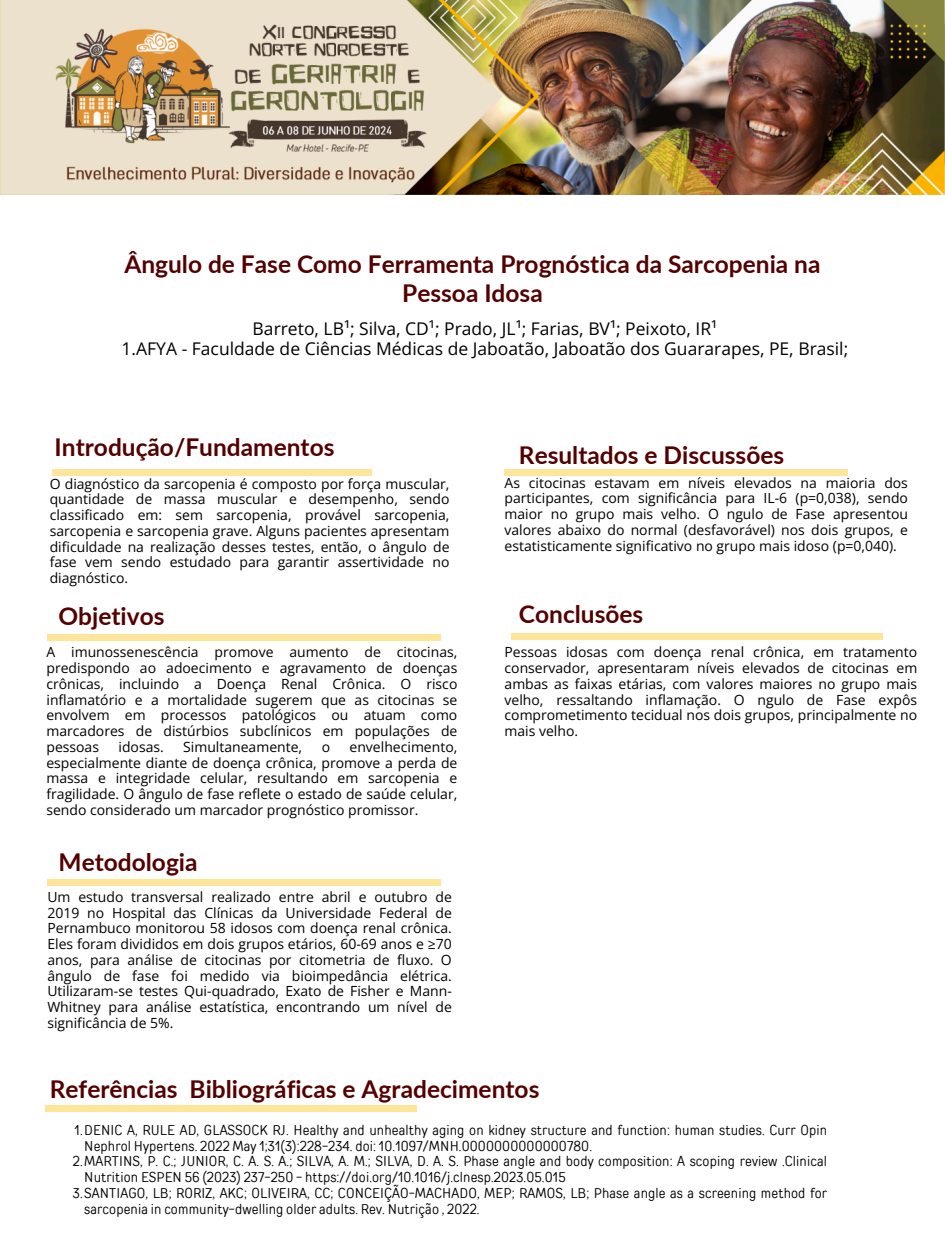
<style>
.page{position:relative;width:945px;height:1260px;background:#fff}
.page>*{position:absolute;margin:0;border:0;box-sizing:border-box;transform-origin:0 0}
.t1{font:700 24.5px/28.9px "Lato";color:#540000;text-align:center}
.t2{font:17.5px/19.6px "Open Sans";color:#000;text-align:center}
.t3{font:14px/15.8px "Open Sans";color:#000;text-align:justify}
.t4{font:14px/15.8px "TT Rounds Condensed";letter-spacing:.01em;color:#000}
</style>
<div class="page">
<div style="left:53px;top:469px;width:319px;height:7px;background:#fee599"></div>
<div style="left:47px;top:634px;width:393px;height:6px;background:#fee599"></div>
<div style="left:511px;top:634px;width:371px;height:6px;background:#fee599"></div>
<div style="left:505px;top:469px;width:343px;height:7px;background:#fee599"></div>
<div style="left:47px;top:880px;width:393px;height:6px;background:#fee599"></div>
<div style="left:46px;top:1105px;width:371px;height:7px;background:#fee599"></div>
<img style="left:0;top:0;width:945px;height:194px">
<h2 class="t1" style="left:124px;top:249px;width:698px">Ângulo de Fase Como Ferramenta Prognóstica da Sarcopenia na<br>Pessoa Idosa</h2>
<h1 class="t2" style="left:122px;top:319px;width:728px">Barreto, LB¹; Silva, CD¹; Prado, JL¹; Farias, BV¹; Peixoto, IR¹<br>1.AFYA - Faculdade de Ciências Médicas de Jaboatão, Jaboatão dos Guararapes, PE, Brasil;</h1>
<p class="t1" style="left:55px;top:432px;width:281px">Introdução/Fundamentos</p>
<h1 class="t3" style="left:50px;top:475px;width:401px">O diagnóstico da sarcopenia é composto por força muscular, quantidade de massa muscular e desempenho, sendo classificado em: sem sarcopenia, provável sarcopenia, sarcopenia e sarcopenia grave. Alguns pacientes apresentam dificuldade na realização desses testes, então, o ângulo de fase vem sendo estudado para garantir assertividade no diagnóstico.</h1>
<p class="t1" style="left:59px;top:601px;width:108px">Objetivos</p>
<h1 class="t3" style="left:46px;top:644px;width:412px">A imunossenescência promove aumento de citocinas, predispondo ao adoecimento e agravamento de doenças crônicas, incluindo a Doença Renal Crônica. O risco inflamatório e a mortalidade sugerem que as citocinas se envolvem em processos patológicos ou atuam como marcadores de distúrbios subclínicos em populações de pessoas</h1>
<h1 class="t3" style="left:46px;top:739px;width:412px;text-indent:303px">envelhecimento, especialmente diante de doença crônica, promove a perda de massa e integridade celular, resultando em sarcopenia e fragilidade. O ângulo de fase reflete o estado de saúde celular, sendo considerado um marcador prognóstico promissor.</h1>
<h1 class="t3" style="left:119px;top:739px;width:47px">idosas.</h1>
<h1 class="t3" style="left:183px;top:739px;width:121px">Simultaneamente,</h1>
<h1 class="t3" style="left:322px;top:739px;width:10px">o</h1>
<p class="t1" style="left:59px;top:847px;width:141px">Metodologia</p>
<h1 class="t3" style="left:47px;top:889px;width:406px">Um estudo transversal realizado entre abril e outubro de 2019 no Hospital das Clínicas da Universidade Federal de Pernambuco monitorou 58 idosos com doença renal crônica.<br>Eles foram divididos em dois grupos etários, 60-69 anos e ≥70 anos, para análise de citocinas por citometria de fluxo. O ângulo de fase foi medido via bioimpedância elétrica.<br>Utilizaram-se testes Qui-quadrado, Exato de Fisher e Mann-Whitney para análise estatística, encontrando um nível de significância de 5%.</h1>
<p class="t1" style="left:519px;top:441px;width:267px">Resultados e Discussões</p>
<h1 class="t3" style="left:505px;top:474px;width:405px">As citocinas estavam em níveis elevados na maioria dos participantes, com significância para IL-6 (p=0,038), sendo maior no grupo mais velho. O ngulo de Fase apresentou valores abaixo do normal (desfavorável) nos dois grupos, e estatisticamente significativo no grupo mais idoso (p=0,040).</h1>
<h1 class="t1" style="left:519px;top:599px;width:126px">Conclusões</h1>
<p class="t3" style="left:505px;top:644px;width:414px">Pessoas idosas com doença renal crônica, em tratamento conservador, apresentaram níveis elevados de citocinas em ambas as faixas etárias, com valores maiores no grupo mais velho, ressaltando inflamação. O ngulo de Fase expôs comprometimento tecidual nos dois grupos, principalmente no mais velho.</p>
<p class="t1" style="left:50px;top:1074px;width:491px">Referências Bibliográficas e Agradecimentos</p>
<p class="t4" style="left:84px;top:1122px;width:744px;text-indent:-10px">1.DENIC A, RULE AD, GLASSOCK RJ. Healthy and unhealthy aging on kidney structure and function: human studies. Curr Opin<br>Nephrol Hypertens. 2022 May 1;31(3):228-234. doi: 10.1097/MNH.0000000000000780.</p>
<p class="t4" style="left:84px;top:1154px;width:744px;text-indent:-11px">2.MARTINS, P. C.; JUNIOR, C. A. S. A.; SILVA, A. M.; SILVA, D. A. S. Phase angle and body composition: A scoping review .Clinical<br>Nutrition ESPEN 56 (2023) 237-250 - https://doi.org/10.1016/j.clnesp.2023.05.015</p>
<h1 class="t4" style="left:84px;top:1185px;width:744px;text-indent:-11px">3.SANTIAGO, LB; RORIZ, AKC; OLIVEIRA, CC; CONCEIÇÃO-MACHADO, MEP; RAMOS, LB; Phase angle as a screening method for sarcopenia in community-dwelling older adults. Rev. Nutrição , 2022.</h1>
</div>
